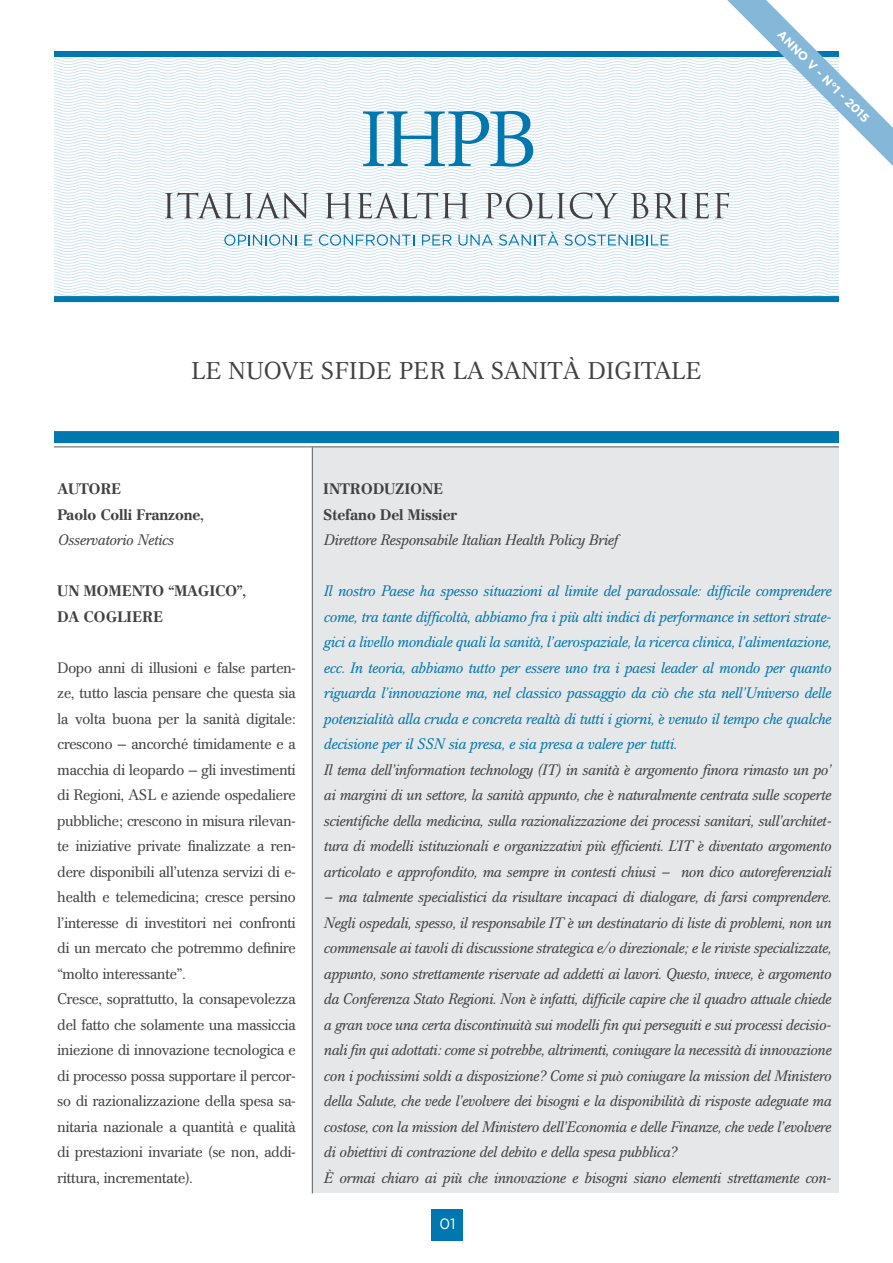
<style>
.page{position:relative;width:893px;height:1263px;background:#fff}
.page>*{position:absolute;margin:0;border:0;box-sizing:border-box;transform-origin:0 0}
.t1{font:24px "Cremona";letter-spacing:.035em;color:#414042}
.t2{font:italic 15px/25.5px "Cremona";color:#414042;text-align:justify}
.t3{font:15px/25.5px "Cremona";color:#414042}
.t4{font:italic 15px/25.5px "Cremona";color:#0077ae;text-align:justify}
.t5{font:700 15px/25.5px "Cremona";color:#414042}
.t6{font:700 15px/25.5px "Cremona";letter-spacing:.02em;color:#414042}
.t7{font:15px "Gotham HTF";color:#fff}
.t8{font:700 12px "Gotham HTF";color:#fff}
</style>
<div class="page">
<div style="left:312px;top:446px;width:527px;height:747px;background:#e6e7e8"></div>
<svg style="left:54px;top:57px;width:785px;height:239px"></svg>
<div style="left:54px;top:51px;width:785px;height:6px;background:#0077ae"></div>
<div style="left:432px;top:1209px;width:31px;height:32px;background:#0077ae"></div>
<hr style="left:54px;top:446px;width:785px;height:1px;background:#58595b">
<div style="left:54px;top:296px;width:785px;height:6px;background:#0077ae"></div>
<div style="left:54px;top:431px;width:785px;height:12px;background:#0077ae"></div>
<svg style="left:363px;top:111px;width:170px;height:56px"></svg>
<svg style="left:165px;top:193px;width:144px;height:26px"></svg>
<svg style="left:325px;top:193px;width:144px;height:25px"></svg>
<svg style="left:485px;top:193px;width:133px;height:26px"></svg>
<svg style="left:631px;top:193px;width:17px;height:25px"></svg>
<svg style="left:654px;top:193px;width:34px;height:25px"></svg>
<svg style="left:694px;top:193px;width:35px;height:25px"></svg>
<svg style="left:224px;top:234px;width:72px;height:12px"></svg>
<svg style="left:304px;top:235px;width:8px;height:10px"></svg>
<svg style="left:319px;top:234px;width:95px;height:12px"></svg>
<svg style="left:422px;top:235px;width:30px;height:10px"></svg>
<svg style="left:458px;top:235px;width:35px;height:11px"></svg>
<svg style="left:499px;top:231px;width:59px;height:15px"></svg>
<svg style="left:565px;top:234px;width:104px;height:12px"></svg>
<svg style="left:727px;top:0;width:166px;height:166px"></svg>
<hr style="left:312px;top:447px;width:1px;height:746px;background:#58595b">
<p class="t8" style="left:784px;top:27px;width:126px;rotate:45deg">ANNO V - N°1 - 2015</p>
<h1 class="t1" style="left:192px;top:357px;width:511px">Le nuove sfid e per la Sanità Digitale</h1>
<p class="t5" style="left:58px;top:476px;width:147px">AUTORE<br>Paolo Colli Franzone,</p>
<p class="t2" style="left:58px;top:527px;width:117px">Osservatorio Netics</p>
<p class="t6" style="left:58px;top:578px;width:190px">UN MOMENTO “MAGICO”,<br>DA COGLIERE</p>
<p class="t3" style="left:58px;top:655px;width:240px">Dopo anni di illusioni e false parten&shy;ze, tutto lascia pensare che questa sia la volta buona per la sanità digitale: crescono – ancorché timidamente e a macchia di leopardo – gli investimenti di Regioni, ASL e aziende ospedaliere pubbliche; crescono in misura rilevan&shy;te iniziative private finalizzate a ren&shy;dere disponibili all’utenza servizi di e&shy;health e telemedicina; cresce persino l’interesse di investitori nei confronti di un mercato che potremmo definire “molto interessante”.<br>Cresce, soprattutto, la consapevolezza del fatto che solamente una massiccia iniezione di innovazione tecnologica e di processo possa supportare il percor&shy;so di razionalizzazione della spesa sa&shy;nitaria nazionale a quantità e qualità di prestazioni invariate (se non, addi&shy;rittura, incrementate).</p>
<p class="t5" style="left:324px;top:476px;width:135px">INTRODUZIONE<br>Stefano Del Missier</p>
<p class="t2" style="left:324px;top:527px;width:295px">Direttore Responsabile Italian Health Policy Brief</p>
<p class="t4" style="left:324px;top:578px;width:509px">Il nostro Paese ha spesso situazioni al limite del paradossale: difficile comprendere come, tra tante difficoltà, abbiamo fra i più alti indici di performance in settori strate&shy;gici a livello mondiale quali la sanità, l’aerospaziale, la ricerca clinica, l’alimentazione, ecc. In teoria, abbiamo tutto per essere uno tra i paesi leader al mondo per quanto riguarda l’innovazione ma, nel classico passaggio da ciò che sta nell’Universo delle potenzialità alla cruda e concreta realtà di tutti i giorni, è venuto il tempo che qualche decisione per il SSN sia presa, e sia presa a valere per tutti.</p>
<p class="t2" style="left:324px;top:757px;width:509px">Il tema dell’information technology (IT) in sanità è argomento finora rimasto un po’ ai margini di un settore, la sanità appunto, che è naturalmente centrata sulle scoperte scientifiche della medicina, sulla razionalizzazione dei processi sanitari, sull’architet&shy;tura di modelli istituzionali e organizzativi più efficienti. L’IT è diventato argomento articolato e approfondito, ma sempre in contesti chiusi – non dico autoreferenziali</p>
<p class="t2" style="left:324px;top:884px;width:509px;text-align:left">– ma talmente specialistici da risultare incapaci di dialogare, di farsi comprendere.<br>Negli ospedali, spesso, il responsabile IT è un destinatario di liste di problemi, non un commensale ai tavoli di discussione strategica e/o direzionale; e le riviste specializzate, appunto, sono strettamente riservate ad addetti ai lavori. Questo, invece, è argomento da Conferenza Stato Regioni. Non è infatti, difficile capire che il quadro attuale chiede a gran voce una certa discontinuità sui modelli fin qui perseguiti e sui processi decisio&shy;nali fin qui adottati: come si potrebbe, altrimenti, coniugare la necessità di innovazione con i pochissimi soldi a disposizione? Come si può coniugare la mission del Ministero della Salute, che vede l’evolvere dei bisogni e la disponibilità di risposte adeguate ma costose, con la mission del Ministero dell’Economia e delle Finanze, che vede l’evolvere di obiettivi di contrazione del debito e della spesa pubblica?<br>È ormai chiaro ai più che innovazione e bisogni siano elementi strettamente con-</p>
<p class="t7" style="left:440px;top:1215px;width:18px">01</p>
</div>
